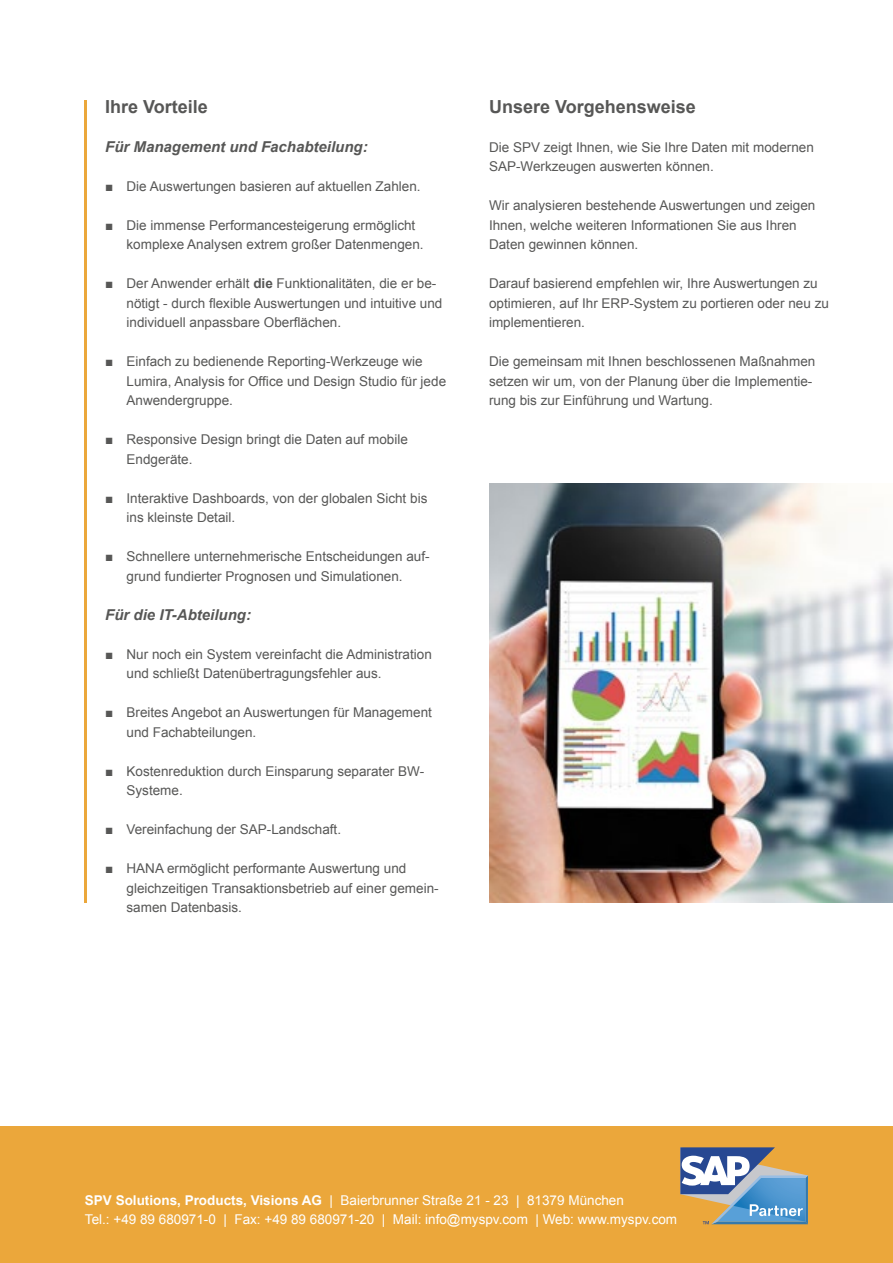
<style>
.page{position:relative;width:893px;height:1263px;background:#fff}
.page>*{position:absolute;margin:0;border:0;box-sizing:border-box;transform-origin:0 0}
.t1{font:700 18px "Arial";color:#575756}
.t2{font:italic 700 15px "Arial";color:#575756}
.t3{font:13.5px/19.5px "Arial";color:#575756}
.t4{font:13.5px/19.5px "Arial";color:#fff}
.s1{font-weight:700}
</style>
<div class="page">
<div style="left:0;top:1127px;width:893px;height:136px;background:#eba73b"></div>
<hr style="left:84px;top:100px;width:2px;height:802px;background:#eba73b">
<svg style="left:680px;top:1147px;width:128px;height:77px"></svg>
<img style="left:489px;top:484px;width:404px;height:418px">
<h1 class="t1" style="left:105px;top:94px;width:104px">Ihre Vorteile</h1>
<p class="t2" style="left:105px;top:136px;width:264px">Für Management und Fachabteilung:</p>
<p class="t3" style="left:105px;top:176px;width:317px">■ Die Auswertungen basieren auf aktuellen Zahlen.</p>
<p class="t3" style="left:126px;top:215px;width:299px;text-indent:-21px">■ Die immense Performancesteigerung ermöglicht komplexe Analysen extrem großer Datenmengen.</p>
<p class="t3" style="left:126px;top:274px;width:317px;text-indent:-21px">■ Der Anwender erhält <span class="s1">die</span> Funktionalitäten, die er be&shy;nötigt - durch flexible Auswertungen und intuitive und individuell anpassbare Oberflächen.</p>
<p class="t3" style="left:126px;top:352px;width:321px;text-indent:-21px">■ Einfach zu bedienende Reporting-Werkzeuge wie<br>Lumira, Analysis for Office und Design Studio für jede<br>Anwendergruppe.</p>
<p class="t3" style="left:126px;top:430px;width:283px;text-indent:-21px">■ Responsive Design bringt die Daten auf mobile<br>Endgeräte.</p>
<p class="t3" style="left:126px;top:488px;width:302px;text-indent:-21px">■ Interaktive Dashboards, von der globalen Sicht bis ins kleinste Detail.</p>
<p class="t3" style="left:105px;top:547px;width:326px;text-align:center">■ Schnellere unternehmerische Entscheidungen auf&shy;grund fundierter Prognosen und Simulationen.</p>
<p class="t2" style="left:105px;top:604px;width:147px">Für die IT-Abteilung:</p>
<p class="t3" style="left:126px;top:644px;width:307px;text-indent:-21px">■ Nur noch ein System vereinfacht die Administration und schließt Datenübertragungsfehler aus.</p>
<p class="t3" style="left:126px;top:703px;width:307px;text-indent:-21px">■ Breites Angebot an Auswertungen für Management und Fachabteilungen.</p>
<p class="t3" style="left:126px;top:761px;width:299px;text-indent:-21px">■ Kostenreduktion durch Einsparung separater BW-<br>Systeme.</p>
<p class="t3" style="left:105px;top:820px;width:237px">■ Vereinfachung der SAP-Landschaft.</p>
<p class="t3" style="left:126px;top:859px;width:314px;text-indent:-21px">■ HANA ermöglicht performante Auswertung und gleichzeitigen Transaktionsbetrieb auf einer gemein&shy;samen Datenbasis.</p>
<h1 class="t1" style="left:489px;top:94px;width:208px">Unsere Vorgehensweise</h1>
<p class="t3" style="left:489px;top:137px;width:326px">Die SPV zeigt Ihnen, wie Sie Ihre Daten mit modernen<br>SAP-Werkzeugen auswerten können.</p>
<p class="t3" style="left:489px;top:196px;width:328px">Wir analysieren bestehende Auswertungen und zeigen<br>Ihnen, welche weiteren Informationen Sie aus Ihren<br>Daten gewinnen können.</p>
<p class="t3" style="left:489px;top:274px;width:341px">Darauf basierend empfehlen wir, Ihre Auswertungen zu optimieren, auf Ihr ERP-System zu portieren oder neu zu implementieren.</p>
<p class="t3" style="left:489px;top:352px;width:328px">Die gemeinsam mit Ihnen beschlossenen Maßnahmen setzen wir um, von der Planung über die Implementie&shy;rung bis zur Einführung und Wartung.</p>
<p class="t4" style="left:85px;top:1190px;width:594px"><span class="s1">SPV Solutions, Products, Visions AG</span> | Baierbrunner Straße 21 - 23 | 81379 München<br>Tel.: +49 89 680971-0 | Fax: +49 89 680971-20 | Mail: info@myspv.com | Web: www.myspv.com</p>
</div>
